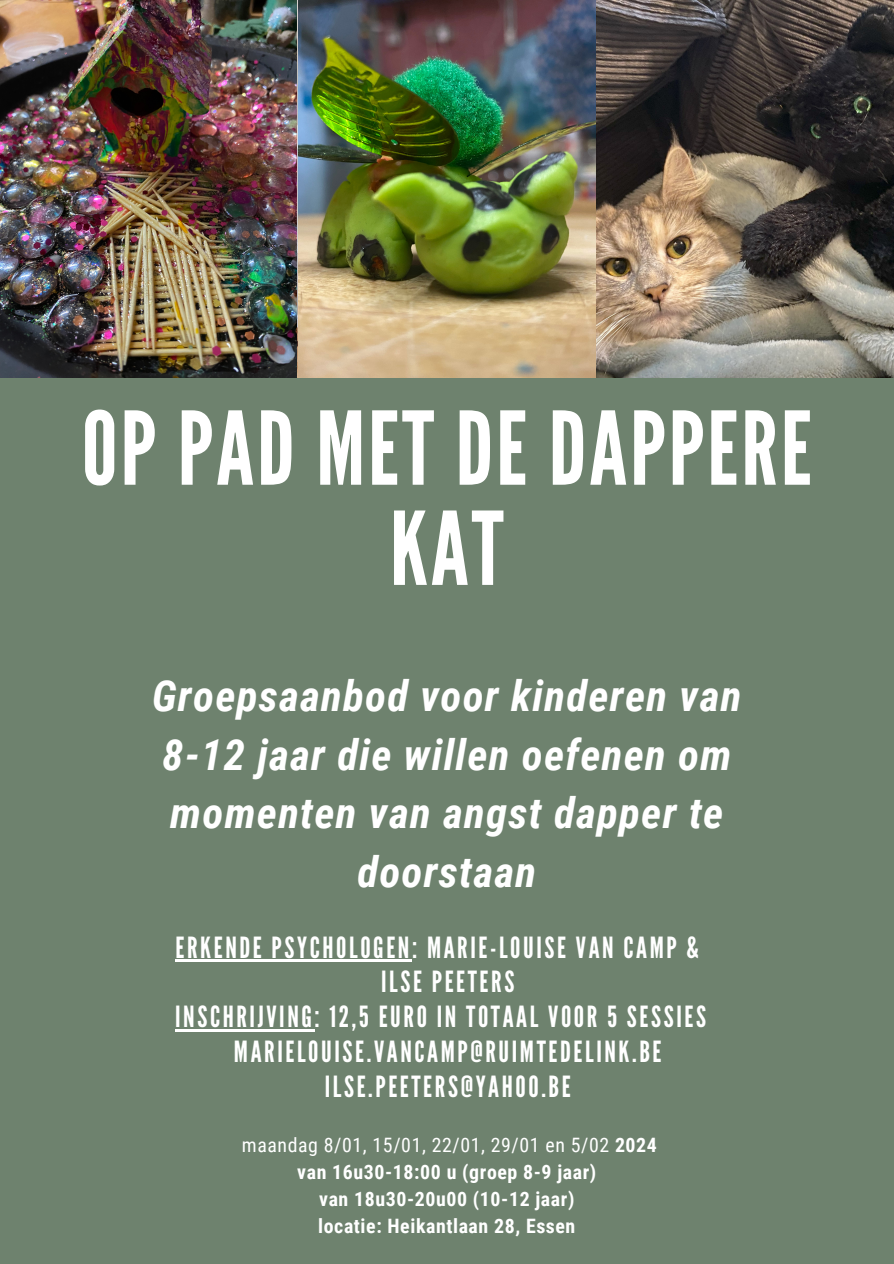
<style>
.page{position:relative;width:894px;height:1264px;background:#fff}
.page>*{position:absolute;margin:0;border:0;box-sizing:border-box;transform-origin:0 0}
.t1{font:101.1px/100.2px "League Gothic";letter-spacing:.03em;color:#fff;text-align:center}
.t2{font:italic 700 42.75px/58.5px "Roboto Condensed";letter-spacing:.03em;color:#fff;text-align:center}
.t3{font:29.1px/34.8px "League Gothic";letter-spacing:.09em;color:#fff}
.t4{font:700 19.8px "Roboto Condensed";letter-spacing:.03em;color:#fff}
.t5{font:19.8px "Roboto Condensed";letter-spacing:.03em;color:#fff}
.s1{font-weight:700}
</style>
<div class="page">
<div style="left:0;top:0;width:893px;height:1263px;background:#6e826e"></div>
<hr style="left:175px;top:959px;width:237px;height:3px;background:#fff">
<hr style="left:175px;top:1029px;width:139px;height:2px;background:#fff">
<img style="left:296px;top:0;width:597px;height:377px">
<img style="left:0;top:0;width:296px;height:377px">
<p class="t1" style="left:82px;top:401px;width:731px">OP PAD MET DE DAPPERE<br>KAT</p>
<p class="t2" style="left:152px;top:667px;width:590px">Groepsaanbod voor kinderen van<br>8-12 jaar die willen oefenen om momenten van angst dapper te doorstaan</p>
<p class="t3" style="left:381px;top:930px;width:319px;text-indent:-205px">ERKENDE PSYCHOLOGEN: MARIE-LOUISE VAN CAMP &amp;<br>ILSE PEETERS</p>
<p class="t3" style="left:175px;top:1000px;width:532px;text-align:center">INSCHRIJVING: 12,5 EURO IN TOTAAL VOOR 5 SESSIES<br>MARIELOUISE.VANCAMP@RUIMTEDELINK.BE</p>
<p class="t3" style="left:324px;top:1069px;width:247px">ILSE.PEETERS@YAHOO.BE</p>
<p class="t5" style="left:242px;top:1133px;width:416px">maandag 8/01, 15/01, 22/01, 29/01 en 5/02 <span class="s1">2024</span></p>
<p class="t4" style="left:297px;top:1160px;width:300px">van 16u30-18:00 u (groep 8-9 jaar)</p>
<p class="t4" style="left:319px;top:1187px;width:256px">van 18u30-20u00 (10-12 jaar)</p>
<p class="t4" style="left:318px;top:1214px;width:258px">locatie: Heikantlaan 28, Essen</p>
</div>
